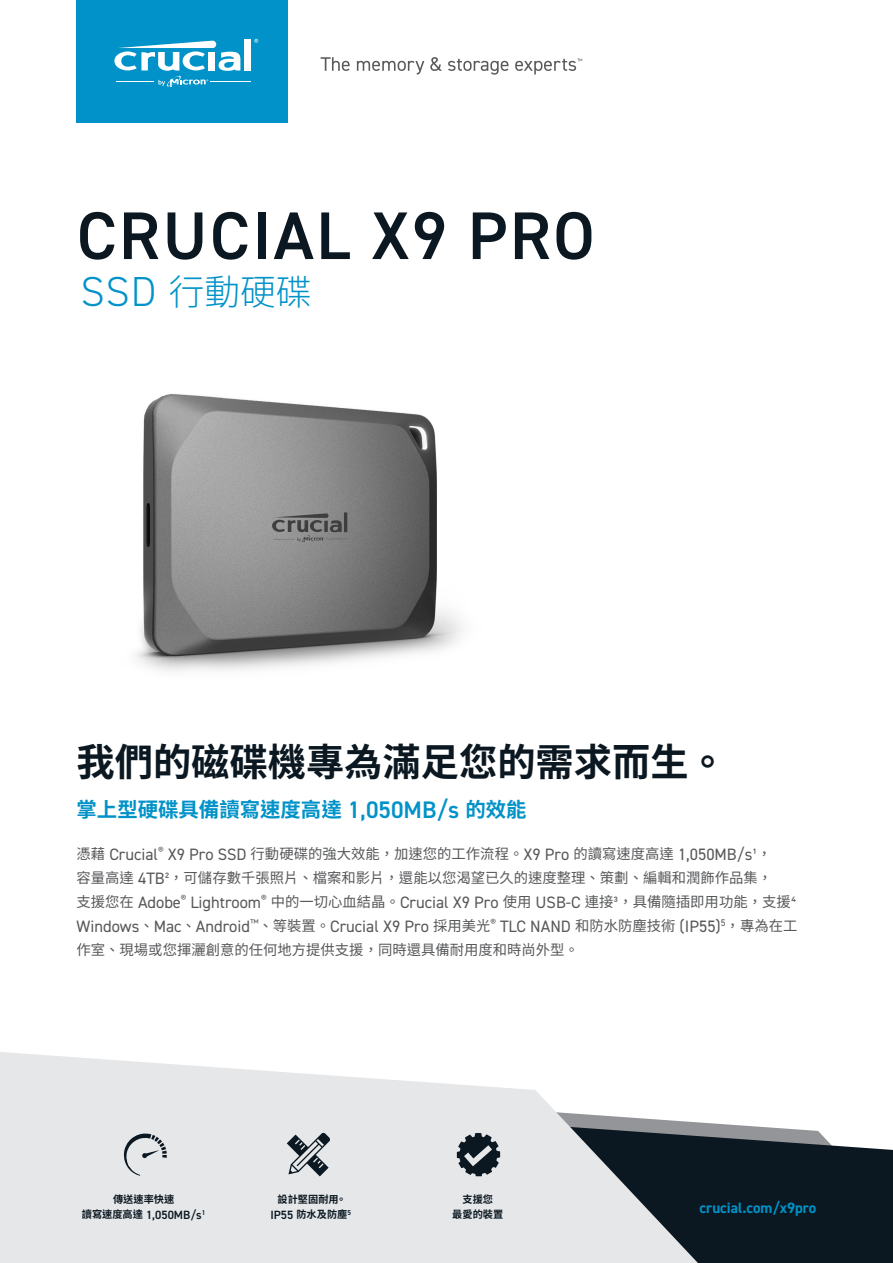
<style>
.page{position:relative;width:893px;height:1263px;background:#fff}
.page>*{position:absolute;margin:0;border:0;box-sizing:border-box;transform-origin:0 0}
.t1{font:600 67.5px "DIN2014";letter-spacing:.035em;color:#0b1821}
.t2{font:700 38.25px "Noto Sans TC";color:#0b1821}
.t3{font:300 35.7px "Noto Sans TC";color:#0092c8}
.t4{font:700 20.4px "Noto Sans TC";color:#0092c8}
.t5{font:16.5px/24px "DIN2014";color:#57585a}
.t6{font:700 15px "DIN2014";color:#0092c8}
.t7{font:14.4px "Noto Sans TC";color:#57585a}
.t8{font:600 12px "DIN2014";color:#0b1821}
.t9{font:700 10.2px/15px "Noto Sans TC";color:#0b1821;text-align:center}
.s1{font-family:"DIN2014";font-size:42px}
.s2{font-family:"DIN2014";font-weight:600;font-size:24px}
.s3{font-family:"Noto Sans TC";font-size:14.4px}
.s4{font-family:"DIN2014";font-size:16.5px}
.s5{font-family:"Noto Sans TC";font-weight:700;font-size:10.2px}
.s6{font-family:"DIN2014";font-weight:600;font-size:12px}
</style>
<div class="page">
<img style="left:136px;top:394px;width:327px;height:277px">
<svg style="left:698px;top:1122px;width:195px;height:141px;background:#28333b"></svg>
<svg style="left:0;top:1052px;width:698px;height:211px;background:#dbdddf"></svg>
<svg style="left:457px;top:1133px;width:43px;height:43px;background:#5d656b"></svg>
<svg style="left:121px;top:1131px;width:46px;height:45px;background:#c5c8cb"></svg>
<svg style="left:287px;top:1132px;width:43px;height:44px;background:#969ba0"></svg>
<div style="left:77px;top:0;width:211px;height:122px;background:#0092c8"></div>
<hr style="left:211px;top:82px;width:40px;height:1px;background:#fff">
<div style="left:245px;top:39px;width:6px;height:32px;background:#fff"></div>
<svg style="left:114px;top:41px;width:126px;height:46px"></svg>
<svg style="left:254px;top:39px;width:4px;height:4px"></svg>
<svg style="left:321px;top:57px;width:29px;height:14px"></svg>
<svg style="left:357px;top:61px;width:67px;height:13px"></svg>
<svg style="left:430px;top:57px;width:12px;height:14px"></svg>
<svg style="left:448px;top:59px;width:60px;height:16px"></svg>
<svg style="left:515px;top:59px;width:67px;height:15px"></svg>
<p class="t1" style="left:77px;top:191px;width:519px">CRUCIAL X9 PRO</p>
<p class="t3" style="left:81px;top:271px;width:232px"><span class="s1">SSD</span> 行動硬碟</p>
<p class="t2" style="left:77px;top:740px;width:652px">我們的磁碟機專為滿足您的需求而生。</p>
<p class="t4" style="left:77px;top:798px;width:451px">掌上型硬碟具備讀寫速度高達 <span class="s2">1,050MB/s</span> 的效能</p>
<p class="t5" style="left:77px;top:842px;width:696px"><span class="s3">憑藉</span> Crucial<sup>®</sup> X9 Pro SSD <span class="s3">行動硬碟的強大效能，加速您的工作流程。</span>X9 Pro <span class="s3">的讀寫速度高達</span> 1,050MB/s¹<span class="s3">，</span></p>
<p class="t7" style="left:77px;top:869px;width:697px">容量高達 <span class="s4">4TB²</span>，可儲存數千張照片、檔案和影片，還能以您渴望已久的速度整理、策劃、編輯和潤飾作品集，</p>
<p class="t5" style="left:77px;top:890px;width:722px"><span class="s3">支援您在</span> Adobe<sup>®</sup> Lightroom<sup>®</sup> <span class="s3">中的一切心血結晶。</span>Crucial X9 Pro <span class="s3">使用</span> USB-C <span class="s3">連接</span>³<span class="s3">，具備隨插即用功能，支援</span>⁴<br>Windows<span class="s3">、</span>Mac<span class="s3">、</span>Android<sup>™</sup><span class="s3">、等裝置。</span>Crucial X9 Pro <span class="s3">採用美光</span><sup>®</sup> TLC NAND <span class="s3">和防水防塵技術</span> (IP55)<sup>5</sup><span class="s3">，專為在工</span></p>
<p class="t7" style="left:77px;top:941px;width:504px">作室、現場或您揮灑創意的任何地方提供支援，同時還具備耐用度和時尚外型。</p>
<p class="t9" style="left:113px;top:1192px;width:63px">傳送速率快速</p>
<p class="t8" style="left:82px;top:1207px;width:125px"><span class="s5">讀寫速度高達</span> 1,050MB/s<sup>1</sup></p>
<p class="t9" style="left:270px;top:1192px;width:82px">設計堅固耐用。<br><span class="s6">IP55</span> 防水及防塵<sup>5</sup></p>
<p class="t9" style="left:452px;top:1192px;width:52px">支援您<br>最愛的裝置</p>
<p class="t6" style="left:699px;top:1197px;width:118px">crucial.com/x9pro</p>
</div>
